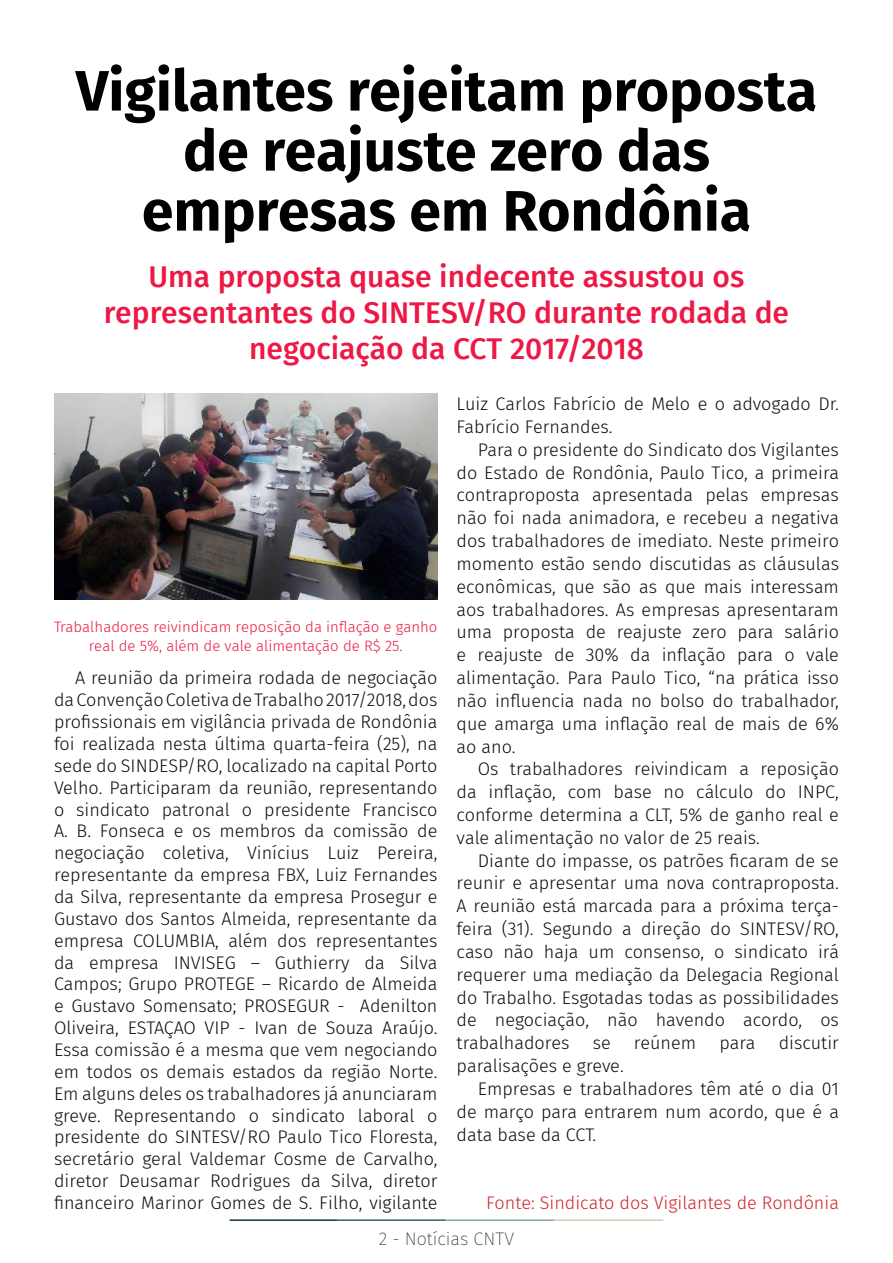
<style>
.page{position:relative;width:893px;height:1263px;background:#fff}
.page>*{position:absolute;margin:0;border:0;box-sizing:border-box;transform-origin:0 0}
.t1{font:700 57px/60px "Fira Sans";color:#000001;text-align:center}
.t2{font:500 30px/36px "Fira Sans";color:#ed1845;text-align:center}
.t3{font:300 18.15px/22.8px "Fira Sans";color:#080d0b;text-align:justify}
.t4{font:300 18.15px "Fira Sans";color:#d1232a}
.t5{font:200 18px "Fira Sans";color:#231f20}
.t6{font:300 15px/19.5px "Fira Sans";color:#ed1845;text-align:center}
</style>
<div class="page">
<hr style="left:230px;top:1219px;width:107px;height:2px;background:#0e323f">
<hr style="left:337px;top:1219px;width:109px;height:2px;background:#3a5f6d">
<hr style="left:446px;top:1219px;width:109px;height:2px;background:#87a59a">
<hr style="left:555px;top:1219px;width:108px;height:2px;background:#c6d5b7">
<img style="left:54px;top:393px;width:383px;height:207px">
<p class="t1" style="left:76px;top:57px;width:743px">Vigilantes rejeitam proposta de reajuste zero das empresas em Rondônia</p>
<p class="t2" style="left:104px;top:257px;width:687px">Uma proposta quase indecente assustou os representantes do SINTESV/RO durante rodada de negociação da CCT 2017/2018</p>
<p class="t6" style="left:54px;top:617px;width:385px">Trabalhadores reivindicam reposição da inflação e ganho real de 5%, além de vale alimentação de R$ 25.</p>
<p class="t3" style="left:54px;top:667px;width:385px;line-height:21.9px;text-indent:21px">A reunião da primeira rodada de negociação da Convenção Coletiva de Trabalho 2017/2018, dos profissionais em vigilância privada de Rondônia foi realizada nesta última quarta-feira (25), na sede do SINDESP/RO, localizado na capital Porto Velho. Participaram da reunião, representando o sindicato patronal o presidente Francisco A. B. Fonseca e os membros da comissão de negociação coletiva, Vinícius Luiz Pereira, representante da empresa FBX, Luiz Fernandes da Silva, representante da empresa Prosegur e Gustavo dos Santos Almeida, representante da empresa COLUMBIA, além dos representantes da empresa INVISEG – Guthierry da Silva Campos; Grupo PROTEGE – Ricardo de Almeida e Gustavo Somensato; PROSEGUR - Adenilton Oliveira, ESTAÇAO VIP - Ivan de Souza Araújo.<br>Essa comissão é a mesma que vem negociando em todos os demais estados da região Norte.<br>Em alguns deles os trabalhadores já anunciaram greve. Representando o sindicato laboral o presidente do SINTESV/RO Paulo Tico Floresta, secretário geral Valdemar Cosme de Carvalho, diretor Deusamar Rodrigues da Silva, diretor financeiro Marinor Gomes de S. Filho, vigilante</p>
<p class="t3" style="left:457px;top:392px;width:384px">Luiz Carlos Fabrício de Melo e o advogado Dr.<br>Fabrício Fernandes.</p>
<p class="t3" style="left:457px;top:438px;width:384px;text-indent:21px">Para o presidente do Sindicato dos Vigilantes do Estado de Rondônia, Paulo Tico, a primeira contraproposta apresentada pelas empresas não foi nada animadora, e recebeu a negativa dos trabalhadores de imediato. Neste primeiro momento estão sendo discutidas as cláusulas econômicas, que são as que mais interessam aos trabalhadores. As empresas apresentaram uma proposta de reajuste zero para salário e reajuste de 30% da inflação para o vale alimentação. Para Paulo Tico, “na prática isso não influencia nada no bolso do trabalhador, que amarga uma inflação real de mais de 6% ao ano.</p>
<p class="t3" style="left:457px;top:757px;width:384px;text-indent:21px">Os trabalhadores reivindicam a reposição da inflação, com base no cálculo do INPC, conforme determina a CLT, 5% de ganho real e vale alimentação no valor de 25 reais.</p>
<p class="t3" style="left:457px;top:849px;width:384px;text-indent:21px">Diante do impasse, os patrões ficaram de se reunir e apresentar uma nova contraproposta.<br>A reunião está marcada para a próxima terça&shy;feira (31). Segundo a direção do SINTESV/RO, caso não haja um consenso, o sindicato irá requerer uma mediação da Delegacia Regional do Trabalho. Esgotadas todas as possibilidades de negociação, não havendo acordo, os trabalhadores</p>
<p class="t3" style="left:593px;top:1031px;width:20px">se</p>
<p class="t3" style="left:634px;top:1031px;width:64px">reúnem</p>
<p class="t3" style="left:719px;top:1031px;width:38px">para</p>
<p class="t3" style="left:779px;top:1031px;width:62px">discutir</p>
<p class="t3" style="left:457px;top:1054px;width:169px">paralisações e greve.</p>
<p class="t3" style="left:457px;top:1077px;width:384px;text-indent:21px">Empresas e trabalhadores têm até o dia 01 de março para entrarem num acordo, que é a data base da CCT.</p>
<p class="t4" style="left:486px;top:1190px;width:354px">Fonte: Sindicato dos Vigilantes de Rondônia</p>
<p class="t5" style="left:379px;top:1226px;width:137px">2 - Notícias CNTV</p>
</div>
